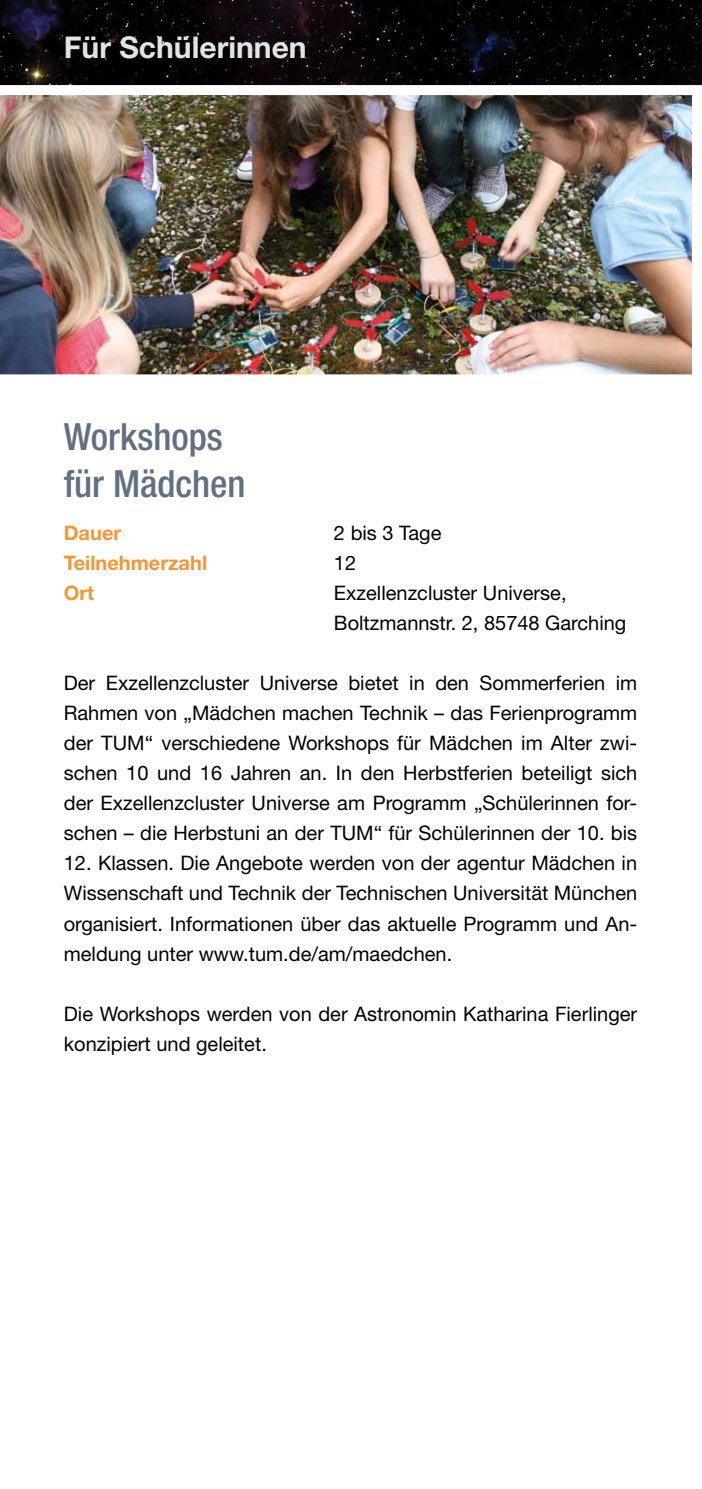
<style>
.page{position:relative;width:702px;height:1489px;background:#fff}
.page>*{position:absolute;margin:0;border:0;box-sizing:border-box;transform-origin:0 0}
.t1{font:500 condensed 37.5px/47.5px "Helvetica Neue LT";color:#617080}
.t2{font:700 30px "Helvetica Neue LT";color:#e3e4e9}
.t3{font:20px/30px "Helvetica Neue LT";color:#000}
.t4{font:700 20px "Helvetica Neue LT";color:#f29636}
</style>
<div class="page">
<svg style="left:0;top:0;width:702px;height:85px;background:#070507"></svg>
<img style="left:0;top:85px;width:702px;height:290px">
<h2 class="t2" style="left:64px;top:29px;width:244px">Für Schülerinnen</h2>
<h1 class="t1" style="left:64px;top:412px;width:183px">Workshops für Mädchen</h1>
<p class="t4" style="left:64px;top:521px;width:59px">Dauer</p>
<p class="t3" style="left:334px;top:518px;width:109px">2 bis 3 Tage</p>
<p class="t4" style="left:64px;top:551px;width:145px">Teilnehmerzahl</p>
<p class="t3" style="left:334px;top:548px;width:24px">12</p>
<p class="t4" style="left:64px;top:581px;width:32px">Ort</p>
<p class="t3" style="left:334px;top:578px;width:294px">Exzellenzcluster Universe,<br>Boltzmannstr. 2, 85748 Garching</p>
<p class="t3" style="left:64px;top:668px;width:575px;text-align:justify">Der Exzellenzcluster Universe bietet in den Sommerferien im Rahmen von „Mädchen machen Technik – das Ferienprogramm der TUM“ verschiedene Workshops für Mädchen im Alter zwi&shy;schen 10 und 16 Jahren an. In den Herbstferien beteiligt sich der Exzellenzcluster Universe am Programm „Schülerinnen for&shy;schen – die Herbstuni an der TUM“ für Schülerinnen der 10. bis</p>
<p class="t3" style="left:64px;top:848px;width:575px;text-align:justify">12. Klassen. Die Angebote werden von der agentur Mädchen in Wissenschaft und Technik der Technischen Universität München organisiert. Informationen über das aktuelle Programm und An&shy;meldung unter www.tum.de/am/maedchen.</p>
<p class="t3" style="left:64px;top:998px;width:575px">Die Workshops werden von der Astronomin Katharina Fierlinger konzipiert und geleitet.</p>
</div>
